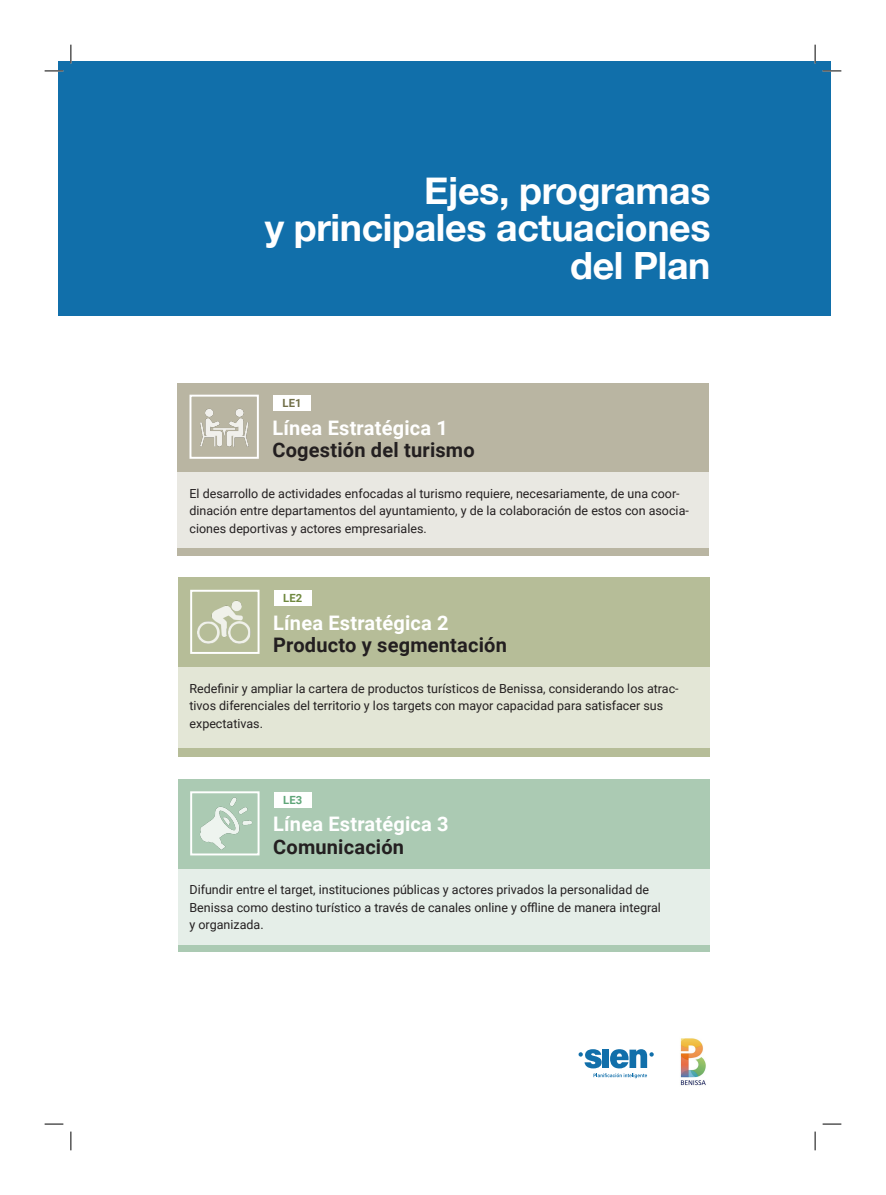
<style>
.page{position:relative;width:886px;height:1195px;background:#fff}
.page>*{position:absolute;margin:0;border:0;box-sizing:border-box;transform-origin:0 0}
.t1{font:700 37.5px "Helvetica Neue";letter-spacing:-.01em;color:#fff}
.t2{font:700 20px "Roboto";letter-spacing:.01em;color:#231f20}
.t3{font:700 20px "Roboto";letter-spacing:.01em;color:#fff}
.t4{font:12.5px/17.5px "Roboto";color:#231f20}
.t5{font:700 11.25px "Roboto";color:#6f883e}
.t6{font:700 11.25px "Roboto";color:#716f48}
.t7{font:700 11.25px "Roboto";color:#5fa679}
</style>
<div class="page">
<div style="left:178px;top:577px;width:532px;height:180px;background:#b6bd98"></div>
<div style="left:190px;top:589px;width:69px;height:64px;border:2px solid #fff"></div>
<div style="left:274px;top:590px;width:37px;height:15px;background:#fff"></div>
<img style="left:197px;top:600px;width:54px;height:44px">
<div style="left:58px;top:61px;width:773px;height:254px;background:#116faa"></div>
<svg style="left:578px;top:1049px;width:76px;height:28px"></svg>
<div style="left:602px;top:1049px;width:7px;height:18px;background:#116faa"></div>
<img style="left:680px;top:1038px;width:26px;height:48px">
<div style="left:177px;top:382px;width:532px;height:173px;background:#b9b5a2"></div>
<div style="left:189px;top:394px;width:70px;height:64px;border:2px solid #fff"></div>
<div style="left:175px;top:472px;width:534px;height:75px;background:#e9e8e2"></div>
<div style="left:178px;top:667px;width:532px;height:81px;background:#e3e6d6"></div>
<img style="left:200px;top:408px;width:49px;height:39px">
<div style="left:273px;top:395px;width:38px;height:15px;background:#fff"></div>
<div style="left:178px;top:779px;width:532px;height:172px;background:#abcab3"></div>
<div style="left:190px;top:791px;width:69px;height:64px;border:2px solid #fff"></div>
<div style="left:176px;top:869px;width:534px;height:75px;background:#e5eee8"></div>
<div style="left:274px;top:791px;width:37px;height:16px;background:#fff"></div>
<img style="left:192px;top:791px;width:68px;height:65px">
<svg style="left:45px;top:70px;width:18px;height:2px"></svg>
<svg style="left:822px;top:70px;width:19px;height:2px"></svg>
<svg style="left:45px;top:1123px;width:18px;height:1px"></svg>
<svg style="left:822px;top:1123px;width:19px;height:1px"></svg>
<svg style="left:70px;top:45px;width:2px;height:18px"></svg>
<svg style="left:70px;top:1131px;width:2px;height:18px"></svg>
<svg style="left:814px;top:45px;width:2px;height:18px"></svg>
<svg style="left:814px;top:1131px;width:2px;height:18px"></svg>
<p class="t1" style="left:424px;top:161px;width:288px">Ejes, programas</p>
<p class="t1" style="left:265px;top:198px;width:447px">y principales actuaciones</p>
<p class="t1" style="left:570px;top:236px;width:142px">del Plan</p>
<p class="t6" style="left:283px;top:395px;width:20px">LE1</p>
<p class="t3" style="left:272px;top:413px;width:177px">Línea Estratégica 1</p>
<p class="t2" style="left:272px;top:436px;width:204px">Cogestión del turismo</p>
<p class="t4" style="left:189px;top:484px;width:501px">El desarrollo de actividades enfocadas al turismo requiere, necesariamente, de una coor&shy;dinación entre departamentos del ayuntamiento, y de la colaboración de estos con asocia&shy;ciones deportivas y actores empresariales.</p>
<p class="t5" style="left:283px;top:590px;width:20px">LE2</p>
<p class="t3" style="left:273px;top:608px;width:177px">Línea Estratégica 2</p>
<p class="t2" style="left:273px;top:631px;width:235px">Producto y segmentación</p>
<p class="t4" style="left:189px;top:679px;width:491px">Redefinir y ampliar la cartera de productos turísticos de Benissa, considerando los atrac&shy;tivos diferenciales del territorio y los targets con mayor capacidad para satisfacer sus expectativas.</p>
<p class="t7" style="left:283px;top:792px;width:20px">LE3</p>
<p class="t3" style="left:273px;top:809px;width:177px">Línea Estratégica 3</p>
<p class="t2" style="left:273px;top:832px;width:132px">Comunicación</p>
<p class="t4" style="left:189px;top:880px;width:461px">Difundir entre el target, instituciones públicas y actores privados la personalidad de</p>
<p class="t4" style="left:189px;top:897px;width:473px">Benissa como destino turístico a través de canales online y offline de manera integral</p>
<p class="t4" style="left:189px;top:915px;width:76px">y organizada.</p>
</div>
